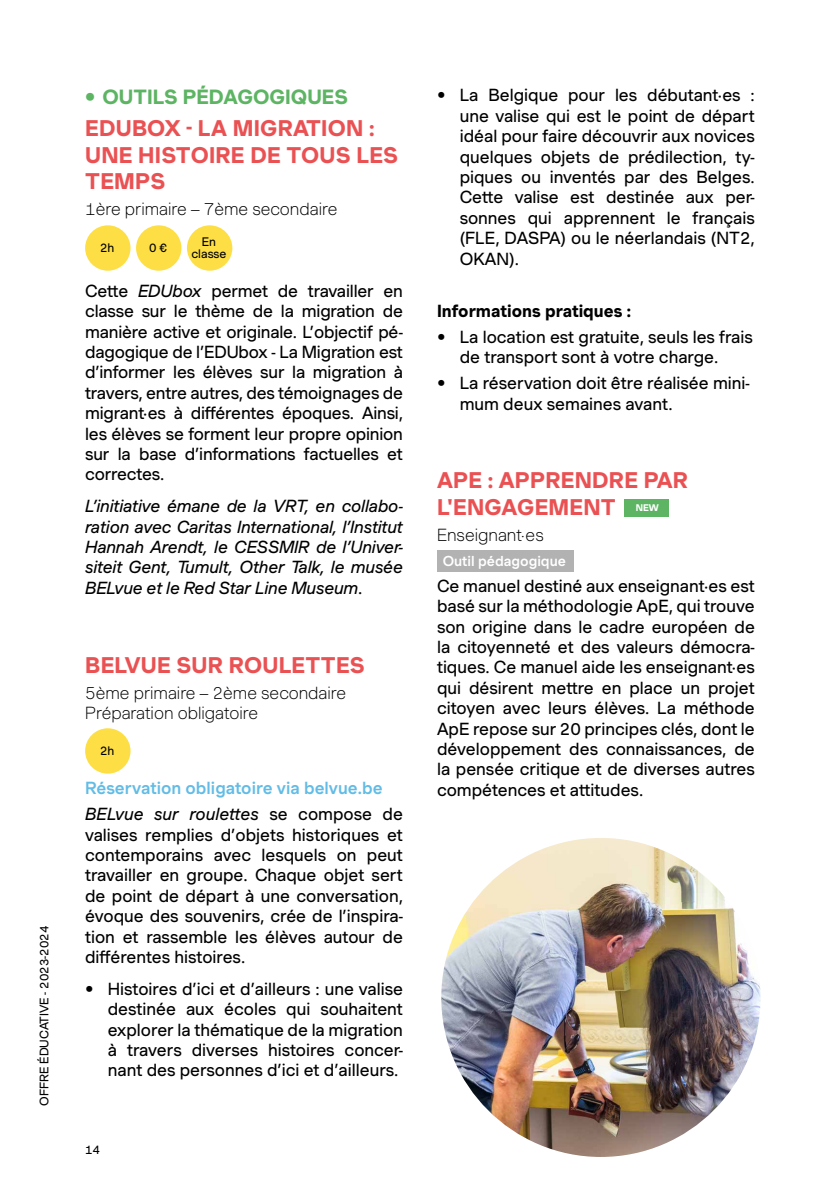
<style>
.page{position:relative;width:840px;height:1191px;background:#fff}
.page>*{position:absolute;margin:0;border:0;box-sizing:border-box;transform-origin:0 0}
.t1{font:22px/26.4px "Muoto Bold 3";letter-spacing:.01em;color:#ea5153}
.t2{font:20px "Muoto Bold 3";color:#5db463}
.t3{font:17px/20.4px "Muoto Regular 3";color:#000;text-align:justify}
.t4{font:italic 17px/20.4px "Muoto";letter-spacing:-.01em;color:#000;text-align:justify}
.t5{font:100 17px/20.4px "Muoto";color:#000}
.t6{font:17px "Muoto Medium 2";color:#62bce6}
.t7{font:17px "Muoto Bold 3";color:#000}
.t8{font:14px "Muoto Medium 2";color:#fff}
.t9{font:12px "Muoto Regular 6";color:#000}
.t10{font:12px/12px "Muoto Regular 3";color:#000;text-align:center}
.t11{font:9.4px "Muoto Bold 3";color:#fff}
.s1{font-family:"Muoto Medium 2";font-size:14.4px}
.s2{font-family:"Muoto";font-style:italic}
.s3{font-family:"Muoto Regular 3";font-style:normal}
</style>
<div class="page">
<div style="left:85px;top:225px;width:45px;height:46px;background:#fddf45;border-radius:50%"></div>
<div style="left:136px;top:225px;width:45px;height:46px;background:#fddf45;border-radius:50%"></div>
<div style="left:187px;top:225px;width:45px;height:46px;background:#fddf45;border-radius:50%"></div>
<div style="left:85px;top:728px;width:45px;height:45px;background:#fddf45;border-radius:50%"></div>
<div style="left:437px;top:550px;width:136px;height:21px;background:#b3b2b2"></div>
<img style="left:441px;top:838px;width:319px;height:319px;border-radius:159px">
<div style="left:623px;top:499px;width:45px;height:18px;background:#5db463"></div>
<p class="t9" style="left:35px;top:1106px;width:181px;rotate:-90deg">OFFRE ÉDUCATIVE - 2023-2024</p>
<p class="t2" style="left:85px;top:82px;width:264px"><span class="s1">●</span> OUTILS PÉDAGOGIQUES</p>
<p class="t1" style="left:85px;top:115px;width:314px">EDUBOX - LA MIGRATION :<br>UNE HISTOIRE DE TOUS LES<br>TEMPS</p>
<p class="t5" style="left:85px;top:199px;width:254px">1ère primaire – 7ème secondaire</p>
<p class="t10" style="left:100px;top:242px;width:16px">2h</p>
<p class="t10" style="left:149px;top:242px;width:19px">0 €</p>
<p class="t10" style="left:191px;top:236px;width:37px">En classe</p>
<p class="t3" style="left:85px;top:280px;width:319px">Cette <span class="s2">EDUbox</span> permet de travailler en classe sur le thème de la migration de manière active et originale. L’objectif pé&shy;dagogique de l’EDUbox - La Migration est d’informer les élèves sur la migration à travers, entre autres, des témoignages de migrant·es à différentes époques. Ainsi, les élèves se forment leur propre opinion sur la base d’informations factuelles et correctes.</p>
<p class="t4" style="left:85px;top:495px;width:319px">L’initiative émane de la VRT, en collabo&shy;ration avec Caritas International, l’Institut Hannah Arendt, le CESSMIR de l’Univer&shy;siteit Gent, Tumult, Other Talk, le musée BELvue et le Red Star Line Museum<span class="s3">.</span></p>
<p class="t1" style="left:85px;top:651px;width:281px">BELVUE SUR ROULETTES</p>
<p class="t5" style="left:85px;top:682px;width:262px">5ème primaire – 2ème secondaire<br>Préparation obligatoire</p>
<p class="t10" style="left:100px;top:745px;width:16px">2h</p>
<p class="t6" style="left:85px;top:775px;width:299px">Réservation obligatoire via belvue.be</p>
<p class="t4" style="left:85px;top:803px;width:319px">BELvue sur roulettes <span class="s3">se compose de</span></p>
<p class="t3" style="left:85px;top:824px;width:319px">valises remplies d’objets historiques et contemporains avec lesquels on peut travailler en groupe. Chaque objet sert de point de départ à une conversation, évoque des souvenirs, crée de l’inspira&shy;tion et rassemble les élèves autour de différentes histoires.</p>
<p class="t3" style="left:108px;top:978px;width:296px;text-indent:-23px">• Histoires d’ici et d’ailleurs : une valise destinée aux écoles qui souhaitent explorer la thématique de la migration à travers diverses histoires concer&shy;nant des personnes d’ici et d’ailleurs.</p>
<p class="t10" style="left:85px;top:1143px;width:16px">14</p>
<p class="t3" style="left:459px;top:85px;width:296px;text-indent:-23px">• La Belgique pour les débutant·es : une valise qui est le point de départ idéal pour faire découvrir aux novices quelques objets de prédilection, ty&shy;piques ou inventés par des Belges.<br>Cette valise est destinée aux per&shy;sonnes qui apprennent le français (FLE, DASPA) ou le néerlandais (NT2, OKAN).</p>
<p class="t7" style="left:437px;top:298px;width:195px">Informations pratiques :</p>
<p class="t3" style="left:459px;top:326px;width:294px;text-indent:-23px">• La location est gratuite, seuls les frais de transport sont à votre charge.</p>
<p class="t3" style="left:459px;top:373px;width:291px;text-indent:-23px">• La réservation doit être réalisée mini&shy;mum deux semaines avant.</p>
<p class="t1" style="left:437px;top:467px;width:252px">APE : APPRENDRE PAR<br>L'ENGAGEMENT</p>
<p class="t5" style="left:437px;top:524px;width:108px">Enseignant·es</p>
<p class="t8" style="left:442px;top:550px;width:125px">Outil pédagogique</p>
<p class="t3" style="left:437px;top:575px;width:319px">Ce manuel destiné aux enseignant·es est basé sur la méthodologie ApE, qui trouve son origine dans le cadre européen de la citoyenneté et des valeurs démocra&shy;tiques. Ce manuel aide les enseignant·es qui désirent mettre en place un projet citoyen avec leurs élèves. La méthode ApE repose sur 20 principes clés, dont le développement des connaissances, de la pensée critique et de diverses autres compétences et attitudes.</p>
<p class="t11" style="left:635px;top:501px;width:25px">NEW</p>
</div>
